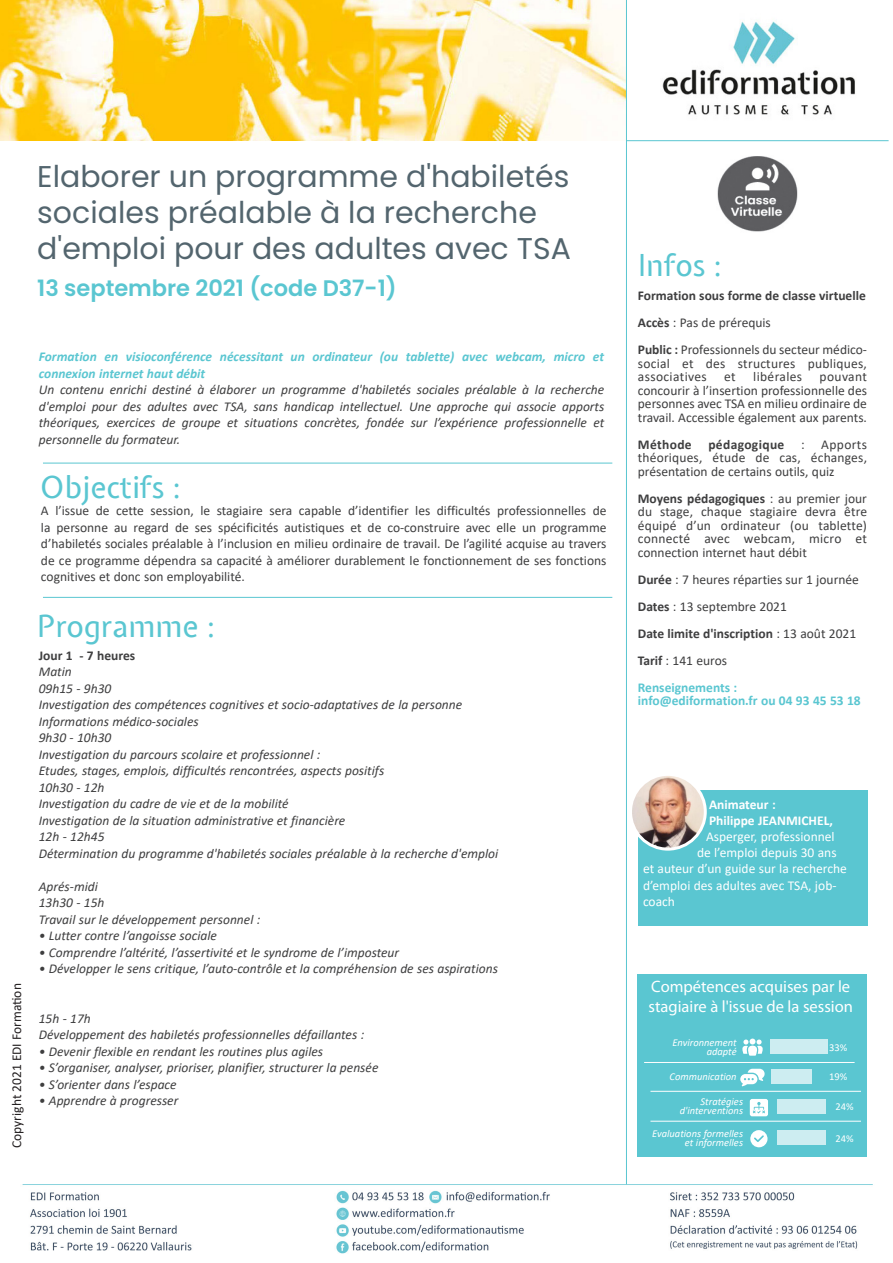
<style>
.page{position:relative;width:893px;height:1263px;background:#fff}
.page>*{position:absolute;margin:0;border:0;box-sizing:border-box;transform-origin:0 0}
.t1{font:30px/36px "Poppins";color:#53656e}
.t2{font:30px "Expletus Sans";color:#5ac6d1}
.t3{font:600 22.5px "Poppins";color:#5ac6d1}
.t4{font:16.5px/19.5px "Myriad Pro";color:#fff}
.t5{font:italic 13.5px/16.5px "Calibri";color:#3e3e3f;text-align:justify}
.Body_Text_2{font:13.5px/13.5px "Calibri";color:#3e3e3f;text-align:justify}
.Body_Text_2-2{font:13.5px "Calibri";color:#fff}
.t6{font:italic 700 13.5px/16.5px "Calibri";color:#5ac6d1}
.Body_Text_2-3{font:700 13.5px "Calibri";color:#3e3e3f}
.Body_Text_2-4{font:700 13.5px "Calibri";color:#5ac6d1}
.Body_Text_2-5{font:700 13.5px "Calibri";color:#fff}
.t7{font:13.5px "Calibri";color:#231f20}
.Body_Text_2-6{font:13.5px "Calibri";letter-spacing:.03em;color:#3e3e3f}
.t8{font:italic 10.5px/9px "Calibri";color:#fff;text-align:right}
.t9{font:10.5px "Calibri";color:#fff}
.s1{font-weight:700}
.s2{font-weight:400}
</style>
<div class="page">
<img style="left:22px;top:1184px;width:851px;height:70px">
<hr style="left:43px;top:597px;width:569px;height:1px;background:#5ac6d1">
<div style="left:638px;top:790px;width:229px;height:135px;background:#5ac6d1"></div>
<img style="left:630px;top:774px;width:75px;height:75px;border-radius:37px">
<div style="left:629px;top:773px;width:78px;height:78px;border:3px solid #fff;border-radius:50%"></div>
<img style="left:717px;top:156px;width:81px;height:76px">
<div style="left:637px;top:974px;width:230px;height:182px;background:#5ac6d1"></div>
<div style="left:771px;top:1039px;width:57px;height:15px;background:#cdedf1"></div>
<hr style="left:644px;top:1062px;width:211px;height:1px;background:#fff">
<hr style="left:650px;top:1091px;width:211px;height:1px;background:#fff">
<hr style="left:650px;top:1121px;width:211px;height:1px;background:#fff">
<div style="left:771px;top:1070px;width:40px;height:14px;background:#cdedf1"></div>
<div style="left:777px;top:1099px;width:48px;height:14px;background:#cdedf1"></div>
<div style="left:777px;top:1130px;width:48px;height:15px;background:#cdedf1"></div>
<svg style="left:742px;top:1038px;width:21px;height:18px"></svg>
<svg style="left:750px;top:1099px;width:18px;height:17px"></svg>
<svg style="left:750px;top:1130px;width:18px;height:18px"></svg>
<svg style="left:740px;top:1069px;width:25px;height:17px"></svg>
<img style="left:662px;top:21px;width:193px;height:94px">
<hr style="left:43px;top:463px;width:569px;height:1px;background:#5ac6d1">
<img style="left:0;top:0;width:626px;height:141px">
<hr style="left:626px;top:0;width:1px;height:1184px;background:#5ac6d1">
<hr style="left:626px;top:140px;width:263px;height:1px;background:#5ac6d1">
<p class="t1" style="left:37px;top:158px;width:535px">Elaborer un programme d'habiletés sociales préalable à la recherche d'emploi pour des adultes avec TSA</p>
<p class="t3" style="left:37px;top:275px;width:361px">13 septembre 2021 (code D37-1)</p>
<p class="t7" style="left:7px;top:1148px;width:166px;rotate:-90deg">Copyright 2021 EDI Formation</p>
<p class="t6" style="left:39px;top:348px;width:567px">Formation en visioconférence nécessitant un ordinateur (ou tablette) avec webcam, micro et connexion internet haut débit</p>
<p class="t5" style="left:39px;top:381px;width:567px">Un contenu enrichi destiné à élaborer un programme d'habiletés sociales préalable à la recherche d'emploi pour des adultes avec TSA, sans handicap intellectuel. Une approche qui associe apports théoriques, exercices de groupe et situations concrètes, fondée sur l’expérience professionnelle et personnelle du formateur.</p>
<p class="t2" style="left:41px;top:471px;width:142px">Objectifs :</p>
<p class="Body_Text_2" style="left:41px;top:502px;width:567px;line-height:16.5px">A l’issue de cette session, le stagiaire sera capable d’identifier les difficultés professionnelles de la personne au regard de ses spécificités autistiques et de co-construire avec elle un programme d’habiletés sociales préalable à l’inclusion en milieu ordinaire de travail. De l’agilité acquise au travers de ce programme dépendra sa capacité à améliorer durablement le fonctionnement de ses fonctions cognitives et donc son employabilité.</p>
<p class="t2" style="left:37px;top:611px;width:180px">Programme :</p>
<p class="Body_Text_2-3" style="left:39px;top:646px;width:98px">Jour 1 - 7 heures</p>
<p class="t5" style="left:39px;top:663px;width:35px">Matin</p>
<p class="t5" style="left:39px;top:679px;width:74px">09h15 - 9h30</p>
<p class="t5" style="left:39px;top:696px;width:425px">Investigation des compétences cognitives et socio-adaptatives de la personne</p>
<p class="t5" style="left:39px;top:712px;width:161px">Informations médico-sociales</p>
<p class="t5" style="left:39px;top:729px;width:74px">9h30 - 10h30</p>
<p class="t5" style="left:39px;top:745px;width:283px">Investigation du parcours scolaire et professionnel :</p>
<p class="t5" style="left:39px;top:762px;width:347px">Etudes, stages, emplois, difficultés rencontrées, aspects positifs</p>
<p class="t5" style="left:39px;top:778px;width:67px">10h30 - 12h</p>
<p class="t5" style="left:39px;top:795px;width:251px">Investigation du cadre de vie et de la mobilité</p>
<p class="t5" style="left:39px;top:811px;width:308px">Investigation de la situation administrative et financière</p>
<p class="t5" style="left:39px;top:828px;width:67px">12h - 12h45</p>
<p class="t5" style="left:39px;top:844px;width:461px">Détermination du programme d'habiletés sociales préalable à la recherche d'emploi</p>
<p class="t5" style="left:39px;top:877px;width:61px">Aprés-midi</p>
<p class="t5" style="left:39px;top:894px;width:67px">13h30 - 15h</p>
<p class="t5" style="left:39px;top:910px;width:223px">Travail sur le développement personnel :</p>
<p class="t5" style="left:39px;top:927px;width:180px">• Lutter contre l’angoisse sociale</p>
<p class="t5" style="left:39px;top:943px;width:362px">• Comprendre l’altérité, l’assertivité et le syndrome de l’imposteur</p>
<p class="t5" style="left:39px;top:960px;width:461px">• Développer le sens critique, l’auto-contrôle et la compréhension de ses aspirations</p>
<p class="t5" style="left:39px;top:1009px;width:54px">15h - 17h</p>
<p class="t5" style="left:39px;top:1026px;width:327px">Développement des habiletés professionnelles défaillantes :</p>
<p class="t5" style="left:39px;top:1042px;width:286px">• Devenir flexible en rendant les routines plus agiles</p>
<p class="t5" style="left:39px;top:1059px;width:341px">• S’organiser, analyser, prioriser, planifier, structurer la pensée</p>
<p class="t5" style="left:39px;top:1075px;width:139px">• S’orienter dans l’espace</p>
<p class="t5" style="left:39px;top:1092px;width:141px">• Apprendre à progresser</p>
<p class="t2" style="left:638px;top:250px;width:85px">Infos :</p>
<p class="Body_Text_2-3" style="left:638px;top:286px;width:229px">Formation sous forme de classe virtuelle</p>
<p class="Body_Text_2" style="left:638px;top:316px;width:135px"><span class="s1">Accès</span> : Pas de prérequis</p>
<p class="Body_Text_2" style="left:638px;top:343px;width:231px"><span class="s1">Public :</span> Professionnels du secteur médico&shy;social et des structures publiques, associatives</p>
<p class="Body_Text_2" style="left:724px;top:370px;width:13px">et</p>
<p class="Body_Text_2-6" style="left:753px;top:367px;width:51px">libérales</p>
<p class="Body_Text_2" style="left:638px;top:370px;width:231px;text-indent:182px">pouvant concourir à l’insertion professionnelle des personnes avec TSA en milieu ordinaire de travail. Accessible également aux parents.</p>
<p class="Body_Text_2" style="left:638px;top:437px;width:231px"><span class="s1">Méthode pédagogique</span> : Apports théoriques, étude de cas, échanges, présentation de certains outils, quiz</p>
<p class="Body_Text_2" style="left:638px;top:491px;width:231px"><span class="s1">Moyens pédagogiques</span> : au premier jour du stage, chaque stagiaire devra être équipé d’un ordinateur (ou tablette) connecté avec webcam, micro et connection internet haut débit</p>
<p class="Body_Text_2" style="left:638px;top:572px;width:223px"><span class="s1">Durée</span> : 7 heures réparties sur 1 journée</p>
<p class="Body_Text_2" style="left:638px;top:599px;width:151px"><span class="s1">Dates</span> : 13 septembre 2021</p>
<p class="Body_Text_2-3" style="left:638px;top:624px;width:220px">Date limite d'inscription <span class="s2">: 13 août 2021</span></p>
<p class="Body_Text_2" style="left:638px;top:653px;width:91px"><span class="s1">Tarif</span> : 141 euros</p>
<p class="Body_Text_2-4" style="left:638px;top:678px;width:101px">Renseignements :</p>
<p class="Body_Text_2-4" style="left:638px;top:691px;width:224px">info@ediformation.fr ou 04 93 45 53 18</p>
<p class="Body_Text_2-5" style="left:709px;top:795px;width:68px">Animateur :</p>
<p class="Body_Text_2-5" style="left:709px;top:811px;width:126px">Philippe JEANMICHEL,</p>
<p class="Body_Text_2-2" style="left:706px;top:827px;width:130px">Asperger, professionnel</p>
<p class="Body_Text_2-2" style="left:697px;top:843px;width:141px">de l’emploi depuis 30 ans</p>
<p class="Body_Text_2-2" style="left:643px;top:859px;width:205px">et auteur d’un guide sur la recherche</p>
<p class="Body_Text_2-2" style="left:643px;top:876px;width:195px">d’emploi des adultes avec TSA, job-</p>
<p class="Body_Text_2-2" style="left:643px;top:892px;width:33px">coach</p>
<p class="t4" style="left:649px;top:976px;width:206px">Compétences acquises par le stagiaire à l'issue de la session</p>
<p class="t8" style="left:672px;top:1037px;width:66px">Environnement adapté</p>
<p class="t8" style="left:670px;top:1071px;width:69px">Communication</p>
<p class="t9" style="left:829px;top:1040px;width:20px">33%</p>
<p class="t9" style="left:829px;top:1069px;width:20px">19%</p>
<p class="t9" style="left:835px;top:1099px;width:20px">24%</p>
<p class="t9" style="left:835px;top:1131px;width:20px">24%</p>
<p class="t8" style="left:700px;top:1096px;width:44px">Stratégies</p>
<p class="t8" style="left:680px;top:1105px;width:65px">d'interventions</p>
<p class="t8" style="left:652px;top:1129px;width:92px">Evaluations formelles</p>
<p class="t8" style="left:685px;top:1138px;width:60px">et informelles</p>
</div>
